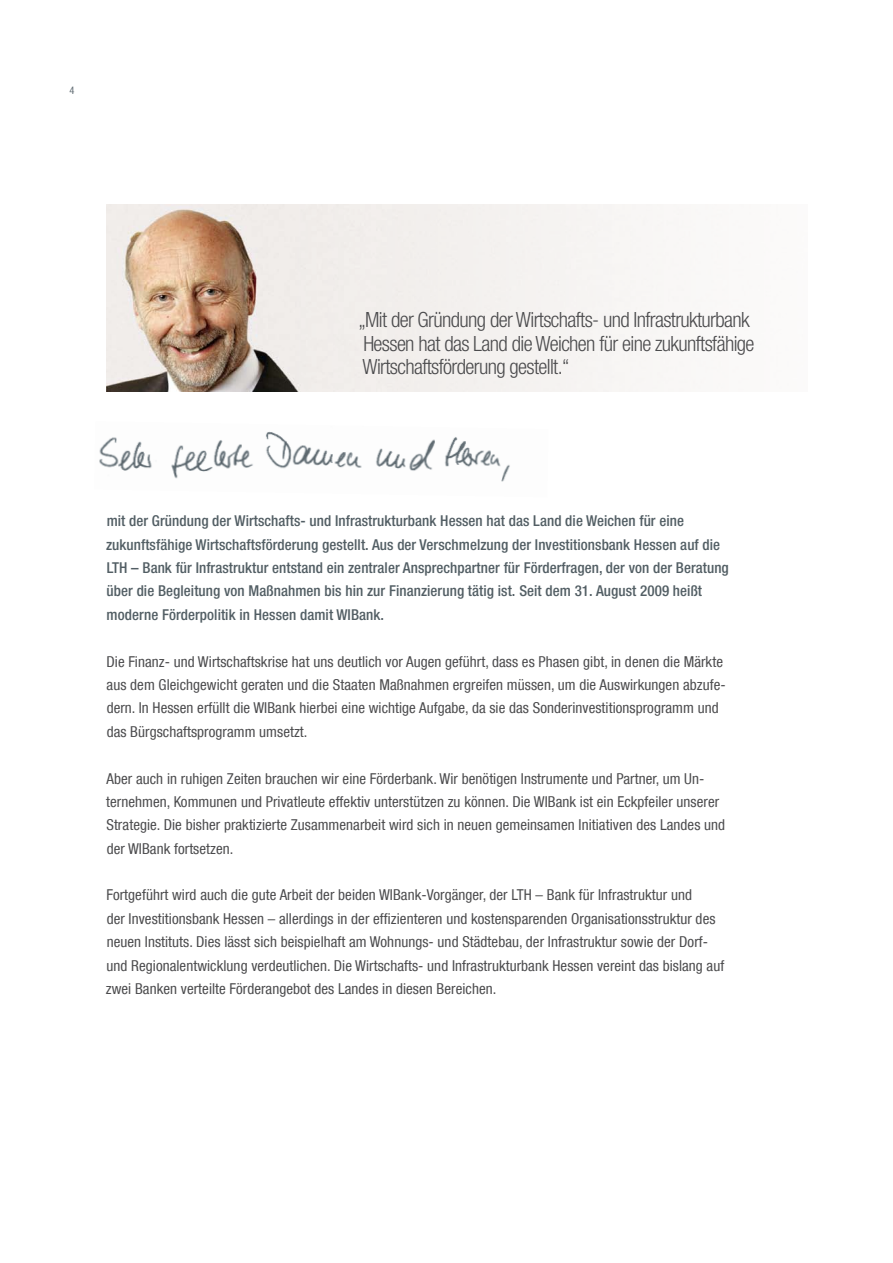
<style>
.page{position:relative;width:893px;height:1263px;background:#fff}
.page>*{position:absolute;margin:0;border:0;box-sizing:border-box;transform-origin:0 0}
.t1{font:300 condensed 21px/23.4px "Helvetica Neue LT Com";letter-spacing:-.03em;color:#4b4b4d}
.t2{font:condensed 15px/23.4px "Helvetica Neue LT Com";letter-spacing:.005em;color:#4b4b4d}
.t3{font:500 condensed 15px/23.4px "Helvetica Neue LT Com";letter-spacing:.005em;color:#525e64}
.t4{font:condensed 10.5px "Helvetica Neue LT Com";color:#646f76}
</style>
<div class="page">
<img style="left:99px;top:431px;width:411px;height:51px">
<img style="left:106px;top:205px;width:533px;height:187px">
<div style="left:255px;top:204px;width:553px;height:187px;background:#f5f2f0"></div>
<p class="t4" style="left:69px;top:84px;width:7px">4</p>
<p class="t1" style="left:358px;top:308px;width:398px">„Mit der Gründung der Wirtschafts- und Infrastrukturbank<br>Hessen hat das Land die Weichen für eine zukunftsfähige<br>Wirtschaftsförderung gestellt.“</p>
<p class="t3" style="left:106px;top:509px;width:624px">mit der Gründung der Wirtschafts- und Infrastrukturbank Hessen hat das Land die Weichen für eine zukunftsfähige Wirtschaftsförderung gestellt. Aus der Verschmelzung der Investitionsbank Hessen auf die LTH – Bank für Infrastruktur entstand ein zentraler Ansprechpartner für Förderfragen, der von der Beratung über die Begleitung von Maßnahmen bis hin zur Finanzierung tätig ist. Seit dem 31. August 2009 heißt moderne Förderpolitik in Hessen damit WIBank.</p>
<p class="t2" style="left:106px;top:649px;width:621px">Die Finanz- und Wirtschaftskrise hat uns deutlich vor Augen geführt, dass es Phasen gibt, in denen die Märkte aus dem Gleichgewicht geraten und die Staaten Maßnahmen ergreifen müssen, um die Auswirkungen abzufe&shy;dern. In Hessen erfüllt die WIBank hierbei eine wichtige Aufgabe, da sie das Sonderinvestitionsprogramm und das Bürgschaftsprogramm umsetzt.</p>
<p class="t2" style="left:106px;top:766px;width:620px">Aber auch in ruhigen Zeiten brauchen wir eine Förderbank. Wir benötigen Instrumente und Partner, um Un&shy;ternehmen, Kommunen und Privatleute effektiv unterstützen zu können. Die WIBank ist ein Eckpfeiler unserer Strategie. Die bisher praktizierte Zusammenarbeit wird sich in neuen gemeinsamen Initiativen des Landes und der WIBank fortsetzen.</p>
<p class="t2" style="left:106px;top:883px;width:620px">Fortgeführt wird auch die gute Arbeit der beiden WIBank-Vorgänger, der LTH – Bank für Infrastruktur und<br>der Investitionsbank Hessen – allerdings in der effizienteren und kostensparenden Organisationsstruktur des neuen Instituts. Dies lässt sich beispielhaft am Wohnungs- und Städtebau, der Infrastruktur sowie der Dorf&shy;und Regionalentwicklung verdeutlichen. Die Wirtschafts- und Infrastrukturbank Hessen vereint das bislang auf zwei Banken verteilte Förderangebot des Landes in diesen Bereichen.</p>
</div>
